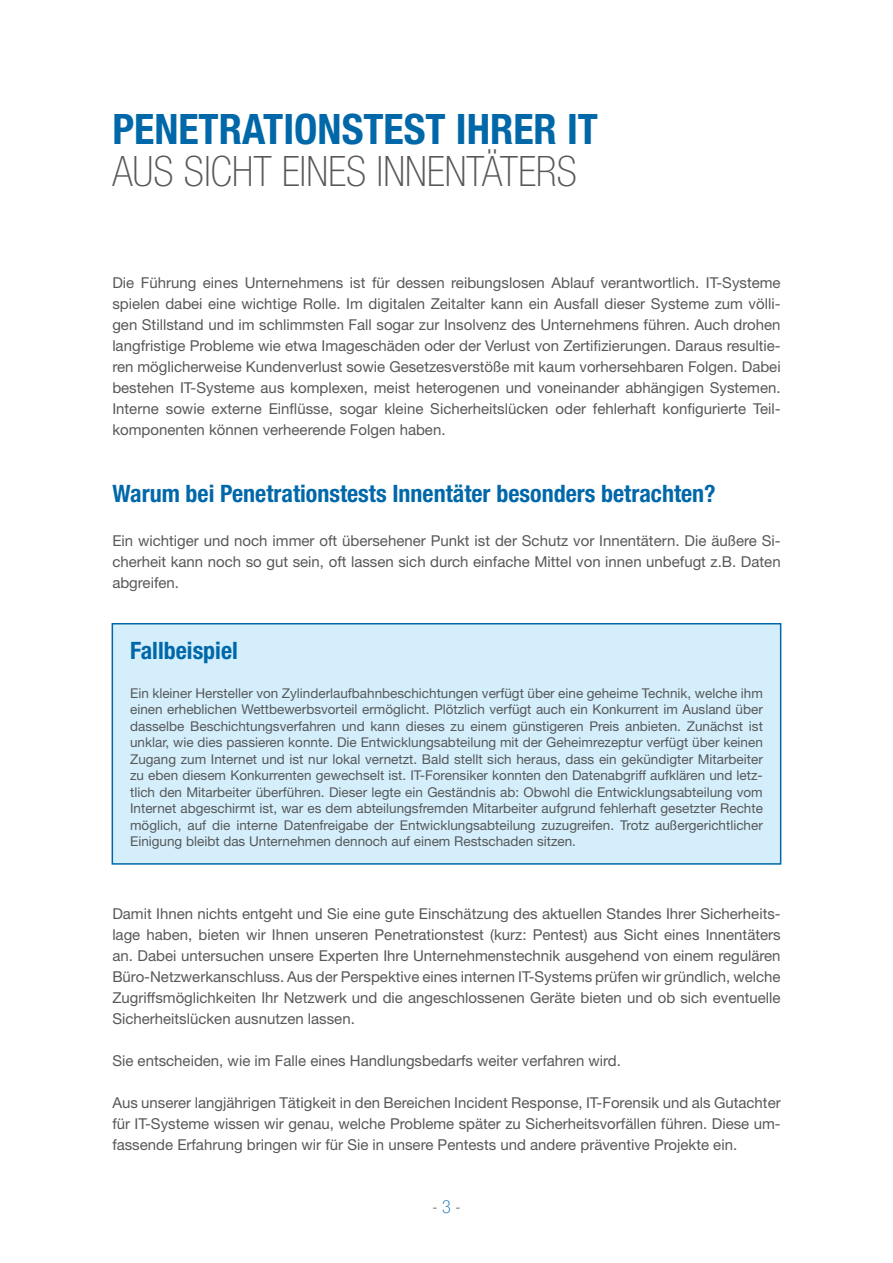
<style>
.page{position:relative;width:893px;height:1263px;background:#fff}
.page>*{position:absolute;margin:0;border:0;box-sizing:border-box;transform-origin:0 0}
.t1{font:100 condensed 42px "Helvetica Neue LT Std";color:#57585a}
.t2{font:700 condensed 42px "Helvetica Neue LT Std";color:#0068a9}
.t3{font:700 condensed 24px "Helvetica Neue LT Std";color:#0068a9}
.t4{font:100 condensed 18px "Helvetica Neue LT Std";color:#231f20}
.t5{font:15px/21px "Helvetica Neue LT Std";color:#57585a;text-align:justify}
.t6{font:13.5px/16.5px "Helvetica Neue LT Std";color:#57585a;text-align:justify}
.s1{color:#0068a9}
</style>
<div class="page">
<div style="left:112px;top:624px;width:669px;height:240px;background:#d4effb"></div>
<div style="left:112px;top:623px;width:669px;height:242px;border:2px solid #0068a9"></div>
<h1 class="t2" style="left:112px;top:104px;width:487px">PENETRATIONSTEST IHRER IT</h1>
<h1 class="t1" style="left:112px;top:148px;width:466px">AUS SICHT EINES INNENTÄTERS</h1>
<p class="t5" style="left:112px;top:272px;width:670px">Die Führung eines Unternehmens ist für dessen reibungslosen Ablauf verantwortlich. IT-Systeme spielen dabei eine wichtige Rolle. Im digitalen Zeitalter kann ein Ausfall dieser Systeme zum völli&shy;gen Stillstand und im schlimmsten Fall sogar zur Insolvenz des Unternehmens führen. Auch drohen langfristige Probleme wie etwa Imageschäden oder der Verlust von Zertifizierungen. Daraus resultie&shy;ren möglicherweise Kundenverlust sowie Gesetzesverstöße mit kaum vorhersehbaren Folgen. Dabei bestehen IT-Systeme aus komplexen, meist heterogenen und voneinander abhängigen Systemen.<br>Interne sowie externe Einflüsse, sogar kleine Sicherheitslücken oder fehlerhaft konfigurierte Teil&shy;komponenten können verheerende Folgen haben.</p>
<h2 class="t3" style="left:112px;top:479px;width:605px">Warum bei Penetrationstests Innentäter besonders betrachten?</h2>
<p class="t5" style="left:112px;top:530px;width:670px">Ein wichtiger und noch immer oft übersehener Punkt ist der Schutz vor Innentätern. Die äußere Si&shy;cherheit kann noch so gut sein, oft lassen sich durch einfache Mittel von innen unbefugt z.B. Daten abgreifen.</p>
<h2 class="t3" style="left:130px;top:635px;width:109px">Fallbeispiel</h2>
<p class="t6" style="left:130px;top:684px;width:634px">Ein kleiner Hersteller von Zylinderlaufbahnbeschichtungen verfügt über eine geheime Technik, welche ihm einen erheblichen Wettbewerbsvorteil ermöglicht. Plötzlich verfügt auch ein Konkurrent im Ausland über dasselbe Beschichtungsverfahren und kann dieses zu einem günstigeren Preis anbieten. Zunächst ist unklar, wie dies passieren konnte. Die Entwicklungsabteilung mit der Geheimrezeptur verfügt über keinen Zugang zum Internet und ist nur lokal vernetzt. Bald stellt sich heraus, dass ein gekündigter Mitarbeiter zu eben diesem Konkurrenten gewechselt ist. IT-Forensiker konnten den Datenabgriff aufklären und letz&shy;tlich den Mitarbeiter überführen. Dieser legte ein Geständnis ab: Obwohl die Entwicklungsabteilung vom Internet abgeschirmt ist, war es dem abteilungsfremden Mitarbeiter aufgrund fehlerhaft gesetzter Rechte möglich, auf die interne Datenfreigabe der Entwicklungsabteilung zuzugreifen. Trotz außergerichtlicher Einigung bleibt das Unternehmen dennoch auf einem Restschaden sitzen.</p>
<p class="t5" style="left:112px;top:903px;width:670px">Damit Ihnen nichts entgeht und Sie eine gute Einschätzung des aktuellen Standes Ihrer Sicherheits&shy;lage haben, bieten wir Ihnen unseren Penetrationstest (kurz: Pentest) aus Sicht eines Innentäters an. Dabei untersuchen unsere Experten Ihre Unternehmenstechnik ausgehend von einem regulären Büro-Netzwerkanschluss. Aus der Perspektive eines internen IT-Systems prüfen wir gründlich, welche Zugriffsmöglichkeiten Ihr Netzwerk und die angeschlossenen Geräte bieten und ob sich eventuelle Sicherheitslücken ausnutzen lassen.</p>
<p class="t5" style="left:112px;top:1050px;width:510px">Sie entscheiden, wie im Falle eines Handlungsbedarfs weiter verfahren wird.</p>
<p class="t5" style="left:112px;top:1092px;width:670px">Aus unserer langjährigen Tätigkeit in den Bereichen Incident Response, IT-Forensik und als Gutachter für IT-Systeme wissen wir genau, welche Probleme später zu Sicherheitsvorfällen führen. Diese um&shy;fassende Erfahrung bringen wir für Sie in unsere Pentests und andere präventive Projekte ein.</p>
<p class="t4" style="left:432px;top:1196px;width:30px">- <span class="s1">3</span> -</p>
</div>
